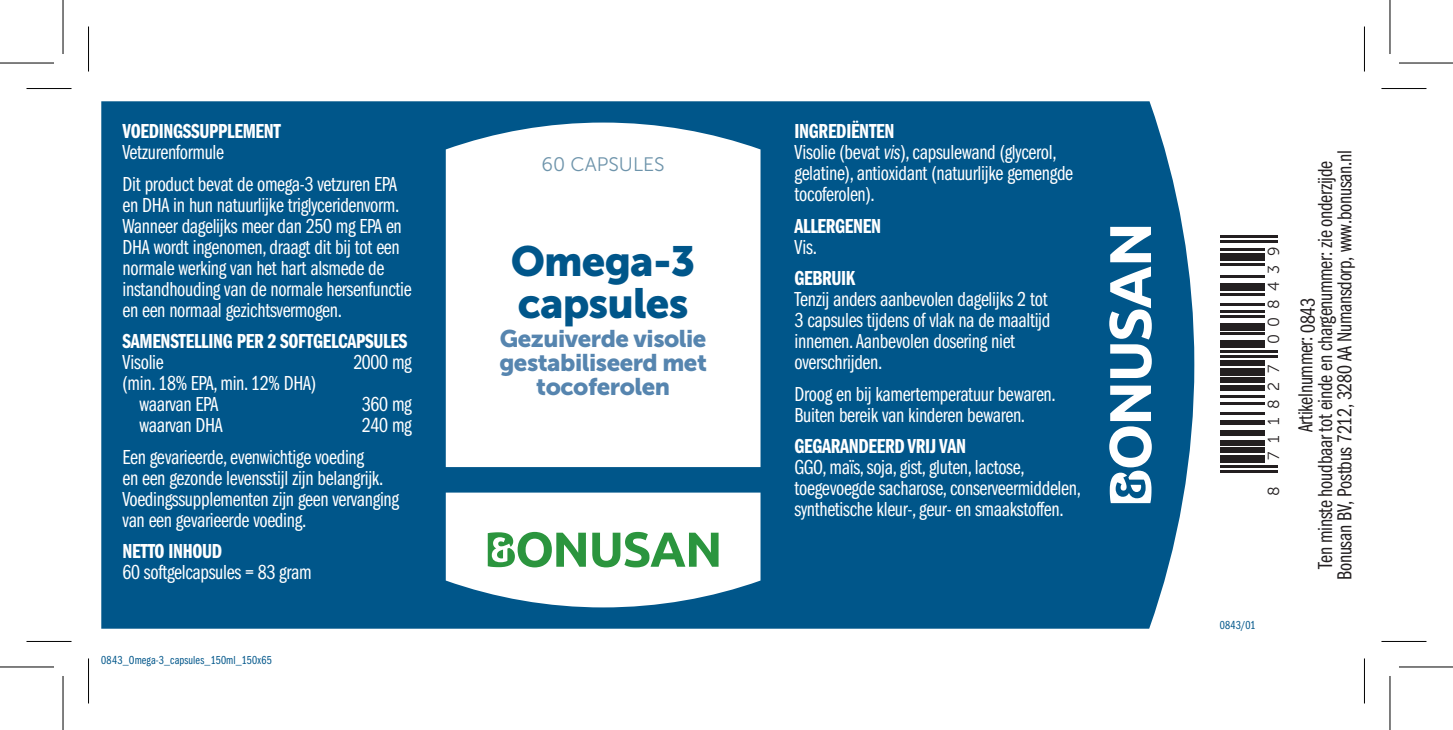
<style>
.page{position:relative;width:1453px;height:730px;background:#fff}
.page>*{position:absolute;margin:0;border:0;box-sizing:border-box;transform-origin:0 0}
.t1{font:42px/42px "Museo Sans 900";letter-spacing:-.02em;color:#00568a}
.t2{font:24px/24px "Museo Sans 900";letter-spacing:-.02em;color:#5685af;text-align:center}
.t3{font:21px/21px "Franklin Gothic Book Cmpr";letter-spacing:-.015em;color:#fff}
.t4{font:21px/19.5px "Franklin Gothic Book Cmpr";letter-spacing:-.015em;color:#231f20;text-align:center}
.t5{font:21px "Franklin Gothic Demi Cmpr";letter-spacing:-.015em;color:#fff}
.t6{font:19.5px "Museo Sans 300";color:#6e94ab}
.t7{font:15.9px "Museo Sans 300";letter-spacing:.515em;color:#231f20}
.t8{font:12px "Franklin Gothic Book Cmpr";letter-spacing:.015em;color:#00568a}
.s1{font-family:"Franklin Gothic Book Cmpr Ital"}
.s2{color:#fff}
</style>
<div class="page">
<div style="left:101px;top:101px;width:1093px;height:528px;background:#00568a"></div>
<svg style="left:446px;top:123px;width:314px;height:344px"></svg>
<svg style="left:446px;top:492px;width:314px;height:115px"></svg>
<svg style="left:1109px;top:227px;width:43px;height:151px"></svg>
<svg style="left:1109px;top:386px;width:43px;height:117px"></svg>
<hr style="left:1220px;top:470px;width:57px;height:2px;background:#231f20">
<hr style="left:1220px;top:465px;width:57px;height:2px;background:#231f20">
<div style="left:1220px;top:455px;width:44px;height:8px;background:#231f20"></div>
<div style="left:1220px;top:447px;width:44px;height:6px;background:#231f20"></div>
<div style="left:1220px;top:440px;width:44px;height:5px;background:#231f20"></div>
<div style="left:1220px;top:430px;width:44px;height:5px;background:#231f20"></div>
<div style="left:1220px;top:420px;width:44px;height:5px;background:#231f20"></div>
<hr style="left:1220px;top:413px;width:44px;height:2px;background:#231f20">
<hr style="left:1220px;top:403px;width:44px;height:2px;background:#231f20">
<hr style="left:1220px;top:395px;width:44px;height:2px;background:#231f20">
<div style="left:1220px;top:385px;width:44px;height:5px;background:#231f20"></div>
<div style="left:1220px;top:378px;width:44px;height:5px;background:#231f20"></div>
<div style="left:1220px;top:368px;width:44px;height:7px;background:#231f20"></div>
<div style="left:1220px;top:360px;width:44px;height:5px;background:#231f20"></div>
<hr style="left:1220px;top:355px;width:57px;height:3px;background:#231f20">
<hr style="left:1220px;top:350px;width:57px;height:3px;background:#231f20">
<div style="left:1220px;top:340px;width:44px;height:8px;background:#231f20"></div>
<hr style="left:1220px;top:333px;width:44px;height:2px;background:#231f20">
<div style="left:1220px;top:323px;width:44px;height:7px;background:#231f20"></div>
<hr style="left:1220px;top:315px;width:44px;height:3px;background:#231f20">
<hr style="left:1220px;top:310px;width:44px;height:3px;background:#231f20">
<hr style="left:1220px;top:303px;width:44px;height:2px;background:#231f20">
<hr style="left:1220px;top:293px;width:44px;height:2px;background:#231f20">
<div style="left:1220px;top:283px;width:44px;height:7px;background:#231f20"></div>
<hr style="left:1220px;top:275px;width:44px;height:3px;background:#231f20">
<hr style="left:1220px;top:263px;width:44px;height:2px;background:#231f20">
<div style="left:1220px;top:253px;width:44px;height:7px;background:#231f20"></div>
<hr style="left:1220px;top:248px;width:44px;height:2px;background:#231f20">
<hr style="left:1220px;top:240px;width:57px;height:3px;background:#231f20">
<hr style="left:1220px;top:235px;width:57px;height:3px;background:#231f20">
<hr style="left:27px;top:88px;width:45px;height:1px;background:#000">
<hr style="left:1381px;top:88px;width:45px;height:1px;background:#000">
<hr style="left:27px;top:641px;width:45px;height:1px;background:#000">
<hr style="left:1381px;top:641px;width:45px;height:1px;background:#000">
<hr style="left:88px;top:27px;width:1px;height:45px;background:#000">
<hr style="left:88px;top:658px;width:1px;height:45px;background:#000">
<hr style="left:1364px;top:27px;width:1px;height:45px;background:#000">
<hr style="left:1364px;top:658px;width:1px;height:45px;background:#000">
<svg style="left:0;top:667px;width:54px;height:1px"></svg>
<svg style="left:1399px;top:667px;width:54px;height:1px"></svg>
<hr style="left:0;top:62px;width:54px;height:2px;background:#000">
<hr style="left:1399px;top:62px;width:54px;height:2px;background:#000">
<hr style="left:0;top:666px;width:54px;height:1px;background:#000">
<hr style="left:1399px;top:666px;width:54px;height:1px;background:#000">
<hr style="left:62px;top:0;width:2px;height:54px;background:#000">
<hr style="left:62px;top:676px;width:2px;height:54px;background:#000">
<hr style="left:1389px;top:0;width:1px;height:54px;background:#000">
<hr style="left:1389px;top:676px;width:1px;height:54px;background:#000">
<p class="t5" style="left:123px;top:120px;width:160px">VOEDINGSSUPPLEMENT</p>
<p class="t3" style="left:123px;top:137px;width:276px;line-height:31.5px">Vetzurenformule<br>Dit product bevat de omega-3 vetzuren EPA</p>
<p class="t3" style="left:123px;top:195px;width:291px">en DHA in hun natuurlijke triglyceridenvorm.<br>Wanneer dagelijks meer dan 250 mg EPA en DHA wordt ingenomen, draagt dit bij tot een normale werking van het hart alsmede de instandhouding van de normale hersenfunctie en een normaal gezichtsvermogen.</p>
<p class="t5" style="left:123px;top:330px;width:286px">SAMENSTELLING PER 2 SOFTGELCAPSULES</p>
<p class="t3" style="left:123px;top:352px;width:43px">Visolie</p>
<p class="t3" style="left:353px;top:352px;width:60px">2000 mg</p>
<p class="t3" style="left:140px;top:373px;width:178px;text-indent:-17px">(min. 18% EPA, min. 12% DHA) waarvan EPA</p>
<p class="t3" style="left:362px;top:394px;width:51px">360 mg</p>
<p class="t3" style="left:123px;top:410px;width:291px;line-height:31.5px;text-indent:239px">240 mg<br>Een gevarieerde, evenwichtige voeding</p>
<p class="t3" style="left:123px;top:468px;width:278px">en een gezonde levensstijl zijn belangrijk.<br>Voedingssupplementen zijn geen vervanging van een gevarieerde voeding.</p>
<p class="t5" style="left:123px;top:540px;width:101px">NETTO INHOUD</p>
<p class="t3" style="left:123px;top:562px;width:190px">60 softgelcapsules = 83 gram</p>
<p class="t3" style="left:140px;top:415px;width:85px">waarvan DHA</p>
<p class="t8" style="left:101px;top:653px;width:172px">0843_Omega-3_capsules_150ml_150x65</p>
<p class="t6" style="left:541px;top:154px;width:125px">60 CAPSULES</p>
<h1 class="t1" style="left:511px;top:240px;width:186px">Omega-3 capsules</h1>
<p class="t2" style="left:499px;top:326px;width:209px">Gezuiverde visolie gestabiliseerd met tocoferolen</p>
<p class="t5" style="left:794px;top:120px;width:101px">INGREDIËNTEN</p>
<p class="t3" style="left:794px;top:142px;width:280px">Visolie (bevat <span class="s1">vis</span>), capsulewand (glycerol, gelatine), antioxidant (natuurlijke gemengde tocoferolen).</p>
<p class="t5" style="left:794px;top:214px;width:88px">ALLERGENEN</p>
<p class="t3" style="left:794px;top:237px;width:24px">Vis.</p>
<p class="t5" style="left:794px;top:267px;width:63px">GEBRUIK</p>
<p class="t3" style="left:794px;top:289px;width:257px">Tenzij anders aanbevolen dagelijks 2 tot 3 capsules tijdens of vlak na de maaltijd innemen. Aanbevolen dosering niet overschrijden.</p>
<p class="t3" style="left:794px;top:384px;width:263px">Droog en bij kamertemperatuur bewaren.<br>Buiten bereik van kinderen bewaren.</p>
<p class="t5" style="left:794px;top:435px;width:173px">GEGARANDEERD VRIJ VAN</p>
<p class="t3" style="left:794px;top:457px;width:288px">GGO, maïs, soja, gist, gluten, lactose, toegevoegde sacharose, conserveermiddelen, synthetische kleur-, geur- en smaakstoffen.</p>
<p class="t7" style="left:1265px;top:344px;width:99px;rotate:-90deg">008439</p>
<p class="t7" style="left:1265px;top:460px;width:97px;rotate:-90deg">711827</p>
<p class="t7" style="left:1265px;top:496px;width:11px;rotate:-90deg">8</p>
<p class="t8" style="left:1220px;top:618px;width:37px">0843/01</p>
<p class="t4" style="left:1296px;top:580px;width:431px;rotate:-90deg">Artikelnummer: <span class="s2">000<br></span>Ten minste houdbaar tot einde en chargenummer: zie onderzijde<br>Bonusan BV, Postbus 7212, 3280 AA Numansdorp, www.bonusan.nl</p>
<p class="t4" style="left:1298px;top:333px;width:36px;rotate:-90deg">0843</p>
</div>
